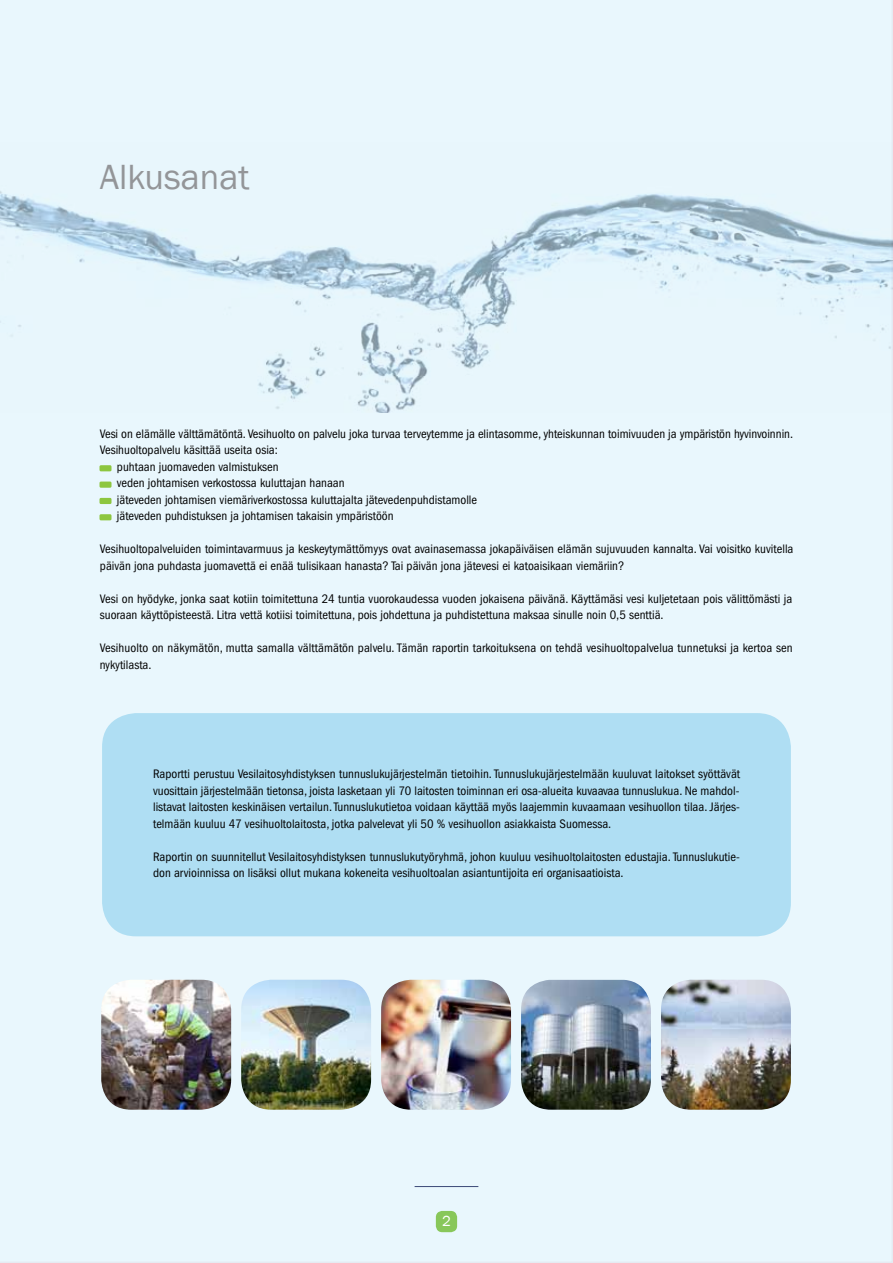
<style>
.page{position:relative;width:893px;height:1263px;background:#e9f7fd}
.page>*{position:absolute;margin:0;border:0;box-sizing:border-box;transform-origin:0 0}
.t1{font:36px "Franklin Gothic";color:#939598}
.t2{font:15px "Franklin Gothic";color:#fff}
.t3{font:condensed 12.75px/16.5px "Franklin Gothic";color:#000}
</style>
<div class="page">
<div style="left:102px;top:713px;width:689px;height:223px;background:#afdef3;border-radius:34px"></div>
<img style="left:101px;top:980px;width:130px;height:130px">
<img style="left:381px;top:980px;width:130px;height:130px">
<img style="left:661px;top:980px;width:130px;height:130px">
<img style="left:521px;top:980px;width:130px;height:130px">
<img style="left:241px;top:980px;width:130px;height:130px">
<hr style="left:415px;top:1186px;width:63px;height:1px;background:#3c4a78">
<div style="left:99px;top:465px;width:13px;height:6px;background:#8dc63f;border-radius:2px"></div>
<div style="left:99px;top:481px;width:13px;height:7px;background:#8dc63f;border-radius:2px"></div>
<div style="left:99px;top:498px;width:13px;height:6px;background:#8dc63f;border-radius:2px"></div>
<div style="left:99px;top:514px;width:13px;height:6px;background:#8dc63f;border-radius:2px"></div>
<h1 class="t1" style="left:100px;top:154px;width:151px">Alkusanat</h1>
<p class="t3" style="left:100px;top:425px;width:695px">Vesi on elämälle välttämätöntä. Vesihuolto on palvelu joka turvaa terveytemme ja elintasomme, yhteiskunnan toimivuuden ja ympäristön hyvinvoinnin.</p>
<p class="t3" style="left:100px;top:442px;width:179px">Vesihuoltopalvelu käsittää useita osia:</p>
<p class="t3" style="left:117px;top:458px;width:163px">puhtaan juomaveden valmistuksen</p>
<p class="t3" style="left:117px;top:475px;width:229px">veden johtamisen verkostossa kuluttajan hanaan</p>
<p class="t3" style="left:117px;top:491px;width:362px">jäteveden johtamisen viemäriverkostossa kuluttajalta jätevedenpuhdistamolle</p>
<p class="t3" style="left:117px;top:508px;width:278px">jäteveden puhdistuksen ja johtamisen takaisin ympäristöön</p>
<p class="t3" style="left:100px;top:541px;width:695px">Vesihuoltopalveluiden toimintavarmuus ja keskeytymättömyys ovat avainasemassa jokapäiväisen elämän sujuvuuden kannalta. Vai voisitko kuvitella päivän jona puhdasta juomavettä ei enää tulisikaan hanasta? Tai päivän jona jätevesi ei katoaisikaan viemäriin?</p>
<p class="t3" style="left:100px;top:590px;width:694px">Vesi on hyödyke, jonka saat kotiin toimitettuna 24 tuntia vuorokaudessa vuoden jokaisena päivänä. Käyttämäsi vesi kuljetetaan pois välittömästi ja suoraan käyttöpisteestä. Litra vettä kotiisi toimitettuna, pois johdettuna ja puhdistettuna maksaa sinulle noin 0,5 senttiä.</p>
<p class="t3" style="left:100px;top:640px;width:694px">Vesihuolto on näkymätön, mutta samalla välttämätön palvelu. Tämän raportin tarkoituksena on tehdä vesihuoltopalvelua tunnetuksi ja kertoa sen nykytilasta.</p>
<p class="t3" style="left:153px;top:766px;width:589px;text-align:justify">Raportti perustuu Vesilaitosyhdistyksen tunnuslukujärjestelmän tietoihin. Tunnuslukujärjestelmään kuuluvat laitokset syöttävät vuosittain järjestelmään tietonsa, joista lasketaan yli 70 laitosten toiminnan eri osa-alueita kuvaavaa tunnuslukua. Ne mahdol&shy;listavat laitosten keskinäisen vertailun. Tunnuslukutietoa voidaan käyttää myös laajemmin kuvaamaan vesihuollon tilaa. Järjes&shy;telmään kuuluu 47 vesihuoltolaitosta, jotka palvelevat yli 50 % vesihuollon asiakkaista Suomessa.</p>
<p class="t3" style="left:153px;top:849px;width:588px">Raportin on suunnitellut Vesilaitosyhdistyksen tunnuslukutyöryhmä, johon kuuluu vesihuoltolaitosten edustajia. Tunnuslukutie&shy;don arvioinnissa on lisäksi ollut mukana kokeneita vesihuoltoalan asiantuntijoita eri organisaatioista.</p>
<p class="t2" style="left:442px;top:1212px;width:10px">2</p>
</div>
